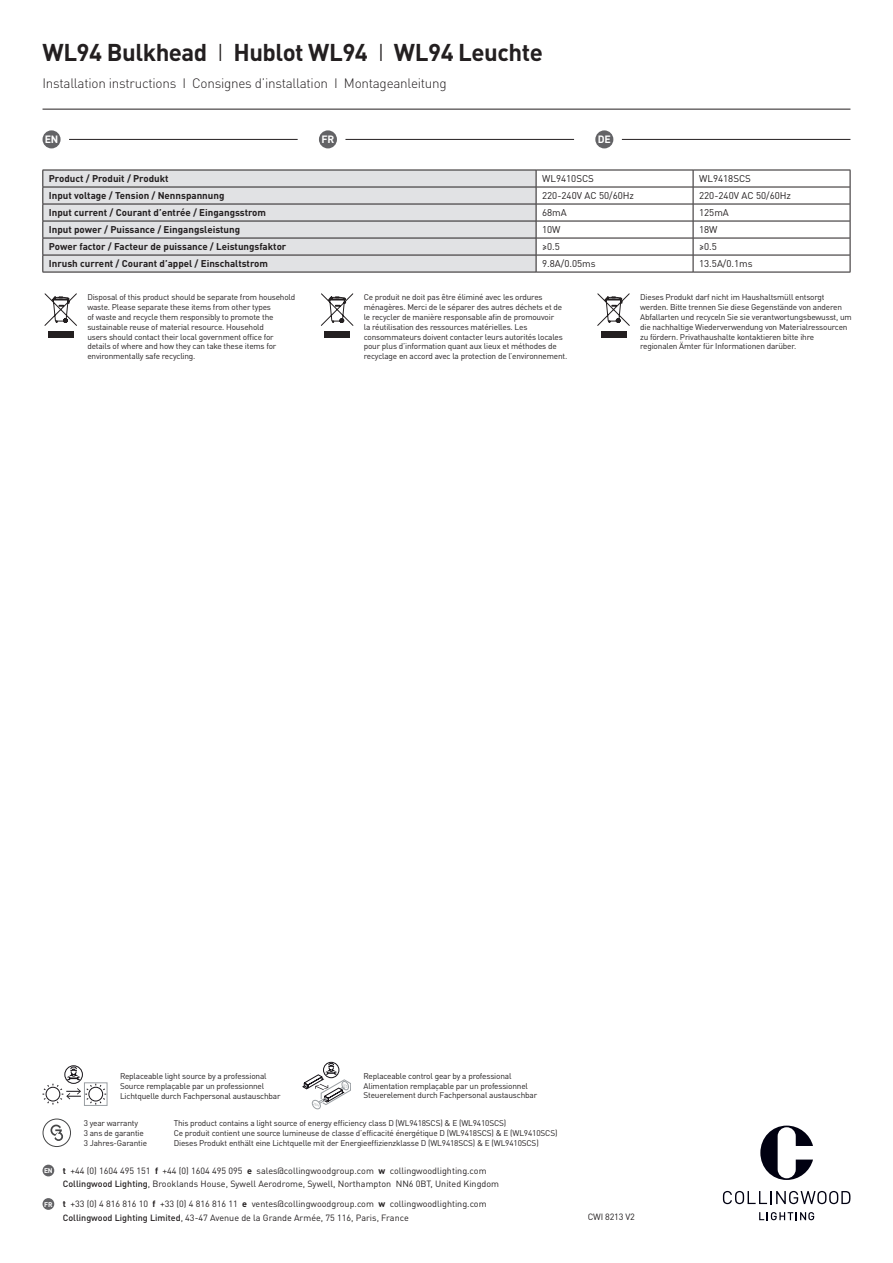
<style>
.page{position:relative;width:893px;height:1263px;background:#fff}
.page>*{position:absolute;margin:0;border:0;box-sizing:border-box;transform-origin:0 0}
.t1{font:700 24px "DINOT";letter-spacing:-.02em;color:#231f20}
.t2{font:300 13.5px "DINOT";letter-spacing:-.02em;color:#231f20}
.t3{font:700 10.5px "DINOT";color:#fff}
.t4{font:700 9.75px "DINOT";color:#231f20}
.t5{font:9.75px "DINOT";color:#231f20}
.t6{font:9px/13.2px "DINOT";color:#231f20}
.t7{font:9px "DINOT";letter-spacing:-.02em;color:#231f20}
.t8{font:8.25px/9.9px "DINOT";letter-spacing:-.02em;color:#231f20}
.t9{font:700 6.75px "DINOT";color:#fff}
.s1{font-weight:300}
.s2{font-weight:700}
.s3{font-weight:500}
</style>
<div class="page">
<hr style="left:43px;top:109px;width:807px;height:1px;background:#231f20">
<svg style="left:760px;top:1125px;width:53px;height:55px"></svg>
<svg style="left:723px;top:1191px;width:127px;height:13px"></svg>
<svg style="left:759px;top:1212px;width:55px;height:8px"></svg>
<div style="left:43px;top:1165px;width:11px;height:11px;background:#636366;border-radius:50%"></div>
<div style="left:43px;top:1198px;width:11px;height:12px;background:#636366;border-radius:50%"></div>
<div style="left:48px;top:332px;width:25px;height:6px;background:#231f20"></div>
<svg style="left:44px;top:293px;width:33px;height:33px"></svg>
<div style="left:601px;top:332px;width:25px;height:6px;background:#231f20"></div>
<svg style="left:597px;top:293px;width:33px;height:33px"></svg>
<div style="left:325px;top:332px;width:25px;height:6px;background:#231f20"></div>
<svg style="left:321px;top:293px;width:32px;height:33px"></svg>
<hr style="left:69px;top:139px;width:229px;height:1px;background:#231f20">
<div style="left:43px;top:130px;width:18px;height:18px;background:#636366;border-radius:50%"></div>
<hr style="left:345px;top:139px;width:229px;height:1px;background:#231f20">
<div style="left:319px;top:130px;width:18px;height:18px;background:#636366;border-radius:50%"></div>
<hr style="left:622px;top:139px;width:228px;height:1px;background:#231f20">
<div style="left:595px;top:130px;width:18px;height:18px;background:#636366;border-radius:50%"></div>
<div style="left:44px;top:171px;width:492px;height:101px;background:#e1e2e4"></div>
<svg style="left:536px;top:171px;width:1px;height:101px"></svg>
<svg style="left:693px;top:171px;width:1px;height:101px"></svg>
<svg style="left:850px;top:170px;width:1px;height:102px"></svg>
<hr style="left:43px;top:170px;width:493px;height:1px;background:#231f20">
<hr style="left:536px;top:170px;width:157px;height:1px;background:#231f20">
<hr style="left:693px;top:170px;width:157px;height:1px;background:#231f20">
<hr style="left:43px;top:187px;width:493px;height:1px;background:#231f20">
<hr style="left:536px;top:187px;width:157px;height:1px;background:#231f20">
<hr style="left:693px;top:187px;width:157px;height:1px;background:#231f20">
<hr style="left:43px;top:204px;width:493px;height:1px;background:#231f20">
<hr style="left:536px;top:204px;width:157px;height:1px;background:#231f20">
<hr style="left:693px;top:204px;width:157px;height:1px;background:#231f20">
<hr style="left:43px;top:221px;width:493px;height:1px;background:#231f20">
<hr style="left:536px;top:221px;width:157px;height:1px;background:#231f20">
<hr style="left:693px;top:221px;width:157px;height:1px;background:#231f20">
<hr style="left:43px;top:238px;width:493px;height:1px;background:#231f20">
<hr style="left:536px;top:238px;width:157px;height:1px;background:#231f20">
<hr style="left:693px;top:238px;width:157px;height:1px;background:#231f20">
<hr style="left:43px;top:255px;width:493px;height:1px;background:#231f20">
<svg style="left:43px;top:170px;width:1px;height:102px"></svg>
<hr style="left:536px;top:255px;width:157px;height:1px;background:#231f20">
<hr style="left:693px;top:255px;width:157px;height:1px;background:#231f20">
<hr style="left:43px;top:272px;width:493px;height:1px;background:#231f20">
<hr style="left:536px;top:272px;width:157px;height:1px;background:#231f20">
<hr style="left:693px;top:272px;width:157px;height:1px;background:#231f20">
<svg style="left:43px;top:1118px;width:28px;height:29px"></svg>
<div style="left:323px;top:1062px;width:16px;height:16px;border:1px solid #171419;border-radius:50%"></div>
<svg style="left:303px;top:1063px;width:48px;height:46px"></svg>
<div style="left:64px;top:1065px;width:19px;height:19px;border:1px solid #171419;border-radius:50%"></div>
<div style="left:84px;top:1082px;width:23px;height:24px;border:1px solid #9a9fa3"></div>
<svg style="left:43px;top:1066px;width:64px;height:39px"></svg>
<h1 class="t1" style="left:43px;top:36px;width:502px">WL94 Bulkhead <span class="s1">I</span> Hublot WL94 <span class="s1">I</span> WL94 Leuchte</h1>
<h2 class="t2" style="left:43px;top:75px;width:406px">Installation instructions I Consignes d’installation I Montageanleitung</h2>
<p class="t3" style="left:45px;top:133px;width:15px">EN</p>
<p class="t3" style="left:321px;top:133px;width:14px">FR</p>
<p class="t3" style="left:598px;top:133px;width:15px">DE</p>
<p class="t4" style="left:49px;top:172px;width:121px">Product / Produit / Produkt</p>
<p class="t5" style="left:542px;top:172px;width:53px">WL9410SCS</p>
<p class="t5" style="left:699px;top:172px;width:53px">WL9418SCS</p>
<p class="t4" style="left:49px;top:189px;width:177px">Input voltage / Tension / Nennspannung</p>
<p class="t5" style="left:542px;top:189px;width:94px">220-240V AC 50/60Hz</p>
<p class="t5" style="left:699px;top:189px;width:94px">220-240V AC 50/60Hz</p>
<p class="t4" style="left:49px;top:206px;width:219px">Input current / Courant d’entrée / Eingangsstrom</p>
<p class="t5" style="left:542px;top:206px;width:26px">68mA</p>
<p class="t5" style="left:699px;top:206px;width:31px">125mA</p>
<p class="t4" style="left:49px;top:223px;width:193px">Input power / Puissance / Eingangsleistung</p>
<p class="t5" style="left:542px;top:223px;width:20px">10W</p>
<p class="t5" style="left:699px;top:223px;width:20px">18W</p>
<p class="t4" style="left:49px;top:240px;width:239px">Power factor / Facteur de puissance / Leistungsfaktor</p>
<p class="t5" style="left:542px;top:240px;width:19px">≥0.5</p>
<p class="t5" style="left:699px;top:240px;width:19px">≥0.5</p>
<p class="t4" style="left:49px;top:257px;width:221px">Inrush current / Courant d’appel / Einschaltstrom</p>
<p class="t5" style="left:542px;top:257px;width:55px">9.8A/0.05ms</p>
<p class="t5" style="left:699px;top:257px;width:55px">13.5A/0.1ms</p>
<p class="t8" style="left:364px;top:292px;width:205px">Ce produit ne doit pas être éliminé avec les ordures ménagères. Merci de le séparer des autres déchets et de le recycler de manière responsable afin de promouvoir<br>la réutilisation des ressources matérielles. Les consommateurs doivent contacter leurs autorités locales pour plus d’information quant aux lieux et méthodes de recyclage en accord avec la protection de l’environnement.</p>
<p class="t8" style="left:87px;top:292px;width:209px">Disposal of this product should be separate from household waste. Please separate these items from other types<br>of waste and recycle them responsibly to promote the sustainable reuse of material resource. Household<br>users should contact their local government office for details of where and how they can take these items for environmentally safe recycling.</p>
<p class="t8" style="left:640px;top:292px;width:213px">Dieses Produkt darf nicht im Haushaltsmüll entsorgt werden. Bitte trennen Sie diese Gegenstände von anderen Abfallarten und recyceln Sie sie verantwortungsbewusst, um die nachhaltige Wiederverwendung von Materialressourcen zu fördern. Privathaushalte kontaktieren bitte ihre regionalen Ämter für Informationen darüber.</p>
<p class="t9" style="left:44px;top:1166px;width:10px">EN</p>
<p class="t9" style="left:44px;top:1200px;width:10px">FR</p>
<p class="t8" style="left:364px;top:1070px;width:175px">Replaceable control gear by a professional<br>Alimentation remplaçable par un professionnel<br>Steuerelement durch Fachpersonal austauschbar</p>
<p class="t8" style="left:120px;top:1071px;width:162px">Replaceable light source by a professional<br>Source remplaçable par un professionnel<br>Lichtquelle durch Fachpersonal austauschbar</p>
<p class="t8" style="left:174px;top:1118px;width:385px">This product contains a light source of energy efficiency class D (WL9418SCS) &amp; E (WL9410SCS)<br>Ce produit contient une source lumineuse de classe d’efficacité énergétique D (WL9418SCS) &amp; E (WL9410SCS)<br>Dieses Produkt enthält eine Lichtquelle mit der Energieeffizienzklasse D (WL9418SCS) &amp; E (WL9410SCS)</p>
<p class="t8" style="left:84px;top:1118px;width:65px">3 year warranty<br>3 ans de garantie<br>3 Jahres-Garantie</p>
<p class="t6" style="left:63px;top:1164px;width:438px"><span class="s2">t</span> +44 (0) 1604 495 151 <span class="s2">f</span> +44 (0) 1604 495 095 <span class="s2">e</span> sales@collingwoodgroup.com <span class="s2">w</span> collingwoodlighting.com<br><span class="s3">Collingwood Lighting</span>, Brooklands House, Sywell Aerodrome, Sywell, Northampton NN6 0BT, United Kingdom</p>
<p class="t6" style="left:63px;top:1197px;width:425px"><span class="s2">t</span> +33 (0) 4 816 816 10 <span class="s2">f</span> +33 (0) 4 816 816 11 <span class="s2">e</span> ventes@collingwoodgroup.com <span class="s2">w</span> collingwoodlighting.com<br><span class="s3">Collingwood Lighting Limited</span>, 43-47 Avenue de la Grande Armée, 75 116, Paris, France</p>
<p class="t7" style="left:588px;top:1211px;width:48px">CWI 8213 V2</p>
</div>
